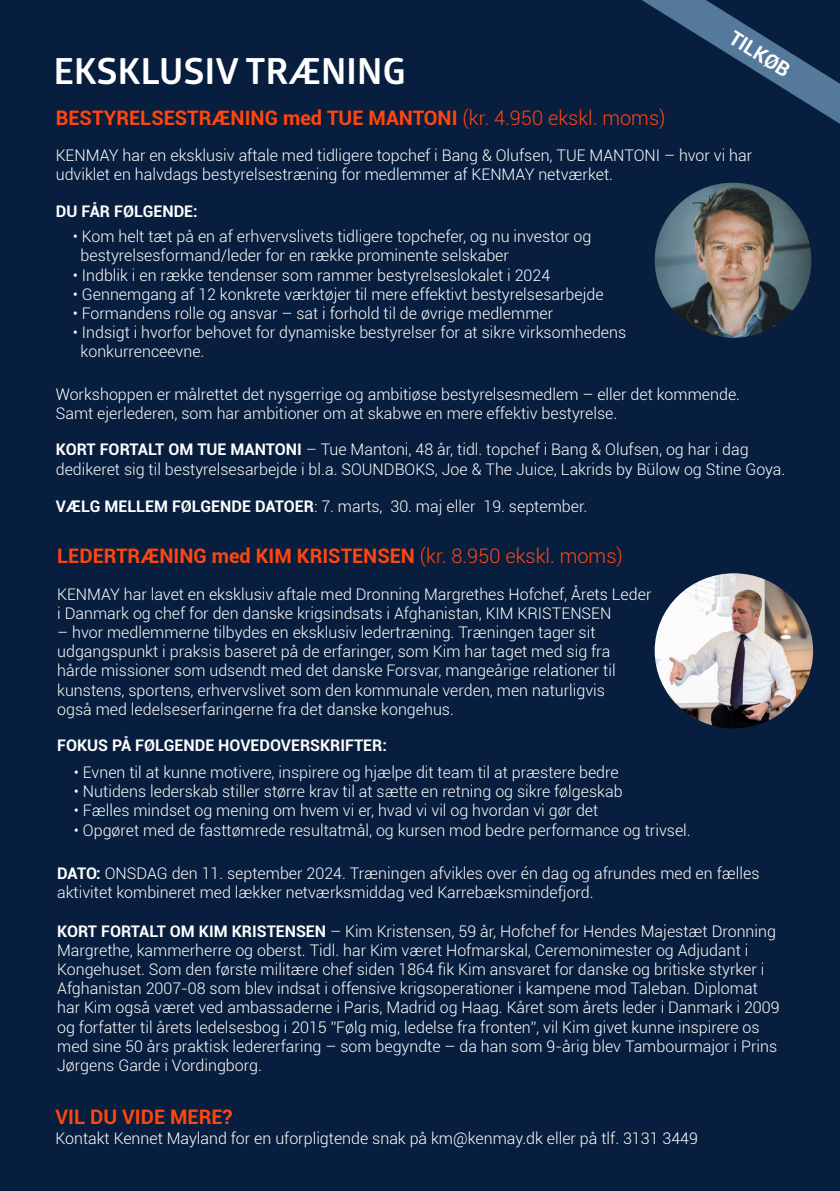
<style>
.page{position:relative;width:840px;height:1191px;background:#fff}
.page>*{position:absolute;margin:0;border:0;box-sizing:border-box;transform-origin:0 0}
.t1{font:700 36px "Glober";letter-spacing:.01em;color:#fff}
.t2{font:700 20px "Roboto";color:#ff460f}
.t3{font:700 20px "Roboto";color:#fff}
.t4{font:300 16px/19.2px "Roboto";color:#fff}
.t5{font:700 16px "Roboto";color:#fff}
.s1{font-weight:300}
.s2{font-weight:700}
</style>
<div class="page">
<div style="left:0;top:0;width:839px;height:1191px;background:#081e3e"></div>
<img style="left:654px;top:183px;width:156px;height:155px">
<img style="left:654px;top:573px;width:158px;height:155px">
<svg style="left:642px;top:0;width:197px;height:123px"></svg>
<p class="t3" style="left:738px;top:24px;width:69px;rotate:32deg">TILKØB</p>
<p class="t1" style="left:54px;top:45px;width:353px">EKSKLUSIV TRÆNING</p>
<p class="t2" style="left:56px;top:104px;width:611px">BESTYRELSESTRÆNING med TUE MANTONI <span class="s1">(kr. 4.950 ekskl. moms)</span></p>
<p class="t4" style="left:56px;top:145px;width:697px">KENMAY har en eksklusiv aftale med tidligere topchef i Bang &amp; Olufsen, TUE MANTONI – hvor vi har udviklet en halvdags bestyrelsestræning for medlemmer af KENMAY netværket.</p>
<p class="t5" style="left:56px;top:200px;width:143px">DU FÅR FØLGENDE:</p>
<p class="t4" style="left:80px;top:226px;width:512px;text-indent:-8px">• Kom helt tæt på en af erhvervslivets tidligere topchefer, og nu investor og bestyrelsesformand/leder for en række prominente selskaber</p>
<p class="t4" style="left:73px;top:265px;width:478px">• Indblik i en række tendenser som rammer bestyrelseslokalet i 2024</p>
<p class="t4" style="left:73px;top:284px;width:532px">• Gennemgang af 12 konkrete værktøjer til mere effektivt bestyrelsesarbejde</p>
<p class="t4" style="left:73px;top:303px;width:481px">• Formandens rolle og ansvar – sat i forhold til de øvrige medlemmer</p>
<p class="t4" style="left:80px;top:322px;width:547px;text-indent:-8px">• Indsigt i hvorfor behovet for dynamiske bestyrelser for at sikre virksomhedens konkurrenceevne.</p>
<p class="t4" style="left:56px;top:384px;width:685px">Workshoppen er målrettet det nysgerrige og ambitiøse bestyrelsesmedlem – eller det kommende.<br>Samt ejerlederen, som har ambitioner om at skabwe en mere effektiv bestyrelse.</p>
<p class="t4" style="left:56px;top:439px;width:730px"><span class="s2">KORT FORTALT OM TUE MANTONI</span> – Tue Mantoni, 48 år, tidl. topchef i Bang &amp; Olufsen, og har i dag dedikeret sig til bestyrelsesarbejde i bl.a. SOUNDBOKS, Joe &amp; The Juice, Lakrids by Bülow og Stine Goya.</p>
<p class="t4" style="left:56px;top:496px;width:533px"><span class="s2">VÆLG MELLEM FØLGENDE DATOER</span>: 7. marts, 30. maj eller 19. september.</p>
<p class="t2" style="left:57px;top:542px;width:567px">LEDERTRÆNING med KIM KRISTENSEN <span class="s1">(kr. 8.950 ekskl. moms)</span></p>
<p class="t4" style="left:57px;top:584px;width:595px">KENMAY har lavet en eksklusiv aftale med Dronning Margrethes Hofchef, Årets Leder i Danmark og chef for den danske krigsindsats i Afghanistan, KIM KRISTENSEN</p>
<p class="t4" style="left:57px;top:622px;width:559px">– hvor medlemmerne tilbydes en eksklusiv ledertræning. Træningen tager sit udgangspunkt i praksis baseret på de erfaringer, som Kim har taget med sig fra hårde missioner som udsendt med det danske Forsvar, mangeårige relationer til kunstens, sportens, erhvervslivet som den kommunale verden, men naturligvis også med ledelseserfaringerne fra det danske kongehus.</p>
<p class="t5" style="left:57px;top:734px;width:331px">FOKUS PÅ FØLGENDE HOVEDOVERSKRIFTER:</p>
<p class="t4" style="left:74px;top:762px;width:546px">• Evnen til at kunne motivere, inspirere og hjælpe dit team til at præstere bedre</p>
<p class="t4" style="left:74px;top:781px;width:550px">• Nutidens lederskab stiller større krav til at sætte en retning og sikre følgeskab</p>
<p class="t4" style="left:74px;top:800px;width:525px">• Fælles mindset og mening om hvem vi er, hvad vi vil og hvordan vi gør det</p>
<p class="t4" style="left:74px;top:819px;width:618px">• Opgøret med de fasttømrede resultatmål, og kursen mod bedre performance og trivsel.</p>
<p class="t4" style="left:57px;top:863px;width:703px"><span class="s2">DATO:</span> ONSDAG den 11. september 2024. Træningen afvikles over én dag og afrundes med en fælles aktivitet kombineret med lækker netværksmiddag ved Karrebæksmindefjord.</p>
<p class="t4" style="left:57px;top:920px;width:723px"><span class="s2">KORT FORTALT OM KIM KRISTENSEN</span> – Kim Kristensen, 59 år, Hofchef for Hendes Majestæt Dronning Margrethe, kammerherre og oberst. Tidl. har Kim været Hofmarskal, Ceremonimester og Adjudant i Kongehuset. Som den første militære chef siden 1864 fik Kim ansvaret for danske og britiske styrker i Afghanistan 2007-08 som blev indsat i offensive krigsoperationer i kampene mod Taleban. Diplomat har Kim også været ved ambassaderne i Paris, Madrid og Haag. Kåret som årets leder i Danmark i 2009 og forfatter til årets ledelsesbog i 2015 ”Følg mig, ledelse fra fronten”, vil Kim givet kunne inspirere os med sine 50 års praktisk ledererfaring – som begyndte – da han som 9-årig blev Tambourmajor i Prins Jørgens Garde i Vordingborg.</p>
<p class="t2" style="left:55px;top:1102px;width:178px">VIL DU VIDE MERE?</p>
<p class="t4" style="left:55px;top:1128px;width:643px">Kontakt Kennet Mayland for en uforpligtende snak på km@kenmay.dk eller på tlf. 3131 3449</p>
</div>
